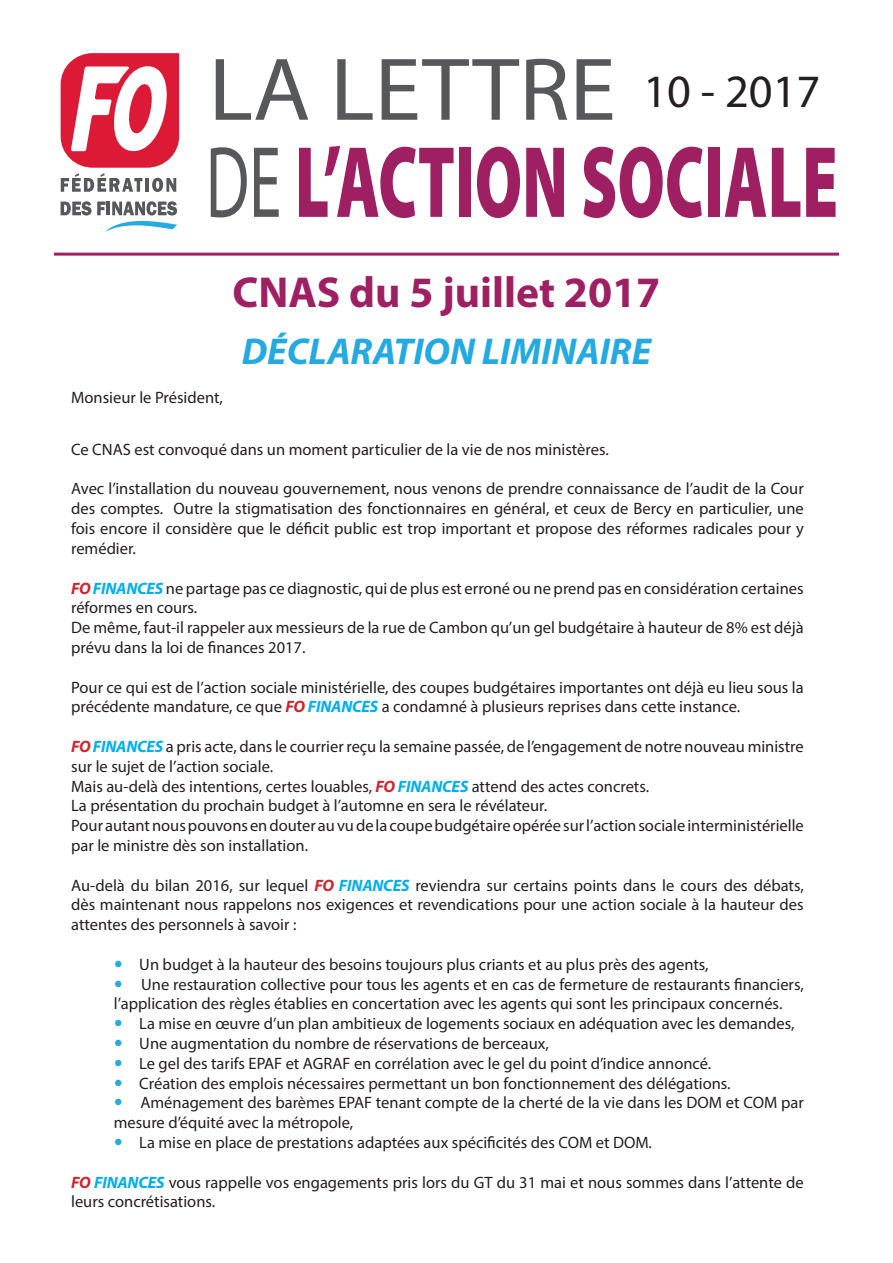
<style>
.page{position:relative;width:893px;height:1263px;background:#fff}
.page>*{position:absolute;margin:0;border:0;box-sizing:border-box;transform-origin:0 0}
.t1{font:46.5px "Myriad Pro";color:#231f20}
.t2{font:700 43.5px "Myriad Pro";color:#9e1f62}
.t3{font:italic 700 37.5px "Myriad Pro";color:#24aae1}
.Sans_interligne{font:16.5px/19.8px "Myriad Pro";color:#231f20}
.s1{font-weight:700;font-style:italic;color:#d1232a}
.s2{font-weight:700;font-style:italic;color:#00aeef}
</style>
<div class="page">
<svg style="left:216px;top:59px;width:92px;height:61px"></svg>
<svg style="left:337px;top:59px;width:36px;height:61px"></svg>
<svg style="left:382px;top:59px;width:137px;height:61px"></svg>
<svg style="left:526px;top:59px;width:41px;height:61px"></svg>
<svg style="left:577px;top:59px;width:35px;height:61px"></svg>
<svg style="left:211px;top:147px;width:36px;height:70px"></svg>
<svg style="left:254px;top:148px;width:25px;height:69px"></svg>
<svg style="left:299px;top:146px;width:155px;height:72px"></svg>
<div style="left:459px;top:148px;width:12px;height:69px;background:#9e1f62"></div>
<svg style="left:477px;top:147px;width:43px;height:71px"></svg>
<svg style="left:526px;top:148px;width:38px;height:69px"></svg>
<svg style="left:583px;top:147px;width:119px;height:71px"></svg>
<div style="left:708px;top:148px;width:12px;height:69px;background:#9e1f62"></div>
<svg style="left:725px;top:148px;width:41px;height:69px"></svg>
<svg style="left:772px;top:148px;width:28px;height:69px"></svg>
<svg style="left:806px;top:148px;width:29px;height:69px"></svg>
<hr style="left:54px;top:253px;width:785px;height:3px;background:#9e1f62">
<svg style="left:61px;top:53px;width:118px;height:139px"></svg>
<svg style="left:61px;top:201px;width:117px;height:32px"></svg>
<p class="t1" style="left:643px;top:63px;width:179px">10 - 2017</p>
<p class="t2" style="left:233px;top:264px;width:429px">CNAS du 5 juillet 2017</p>
<p class="t3" style="left:242px;top:327px;width:411px">DÉCLARATION LIMINAIRE</p>
<p class="Sans_interligne" style="left:71px;top:387px;width:153px">Monsieur le Président,</p>
<p class="Sans_interligne" style="left:71px;top:439px;width:539px">Ce CNAS est convoqué dans un moment particulier de la vie de nos ministères.</p>
<p class="Sans_interligne" style="left:71px;top:479px;width:734px;text-align:justify">Avec l’installation du nouveau gouvernement, nous venons de prendre connaissance de l’audit de la Cour des comptes. Outre la stigmatisation des fonctionnaires en général, et ceux de Bercy en particulier, une fois encore il considère que le déficit public est trop important et propose des réformes radicales pour y remédier.</p>
<p class="Sans_interligne" style="left:71px;top:578px;width:734px"><span class="s1">FO</span> <span class="s2">FINANCES</span> ne partage pas ce diagnostic, qui de plus est erroné ou ne prend pas en considération certaines réformes en cours.</p>
<p class="Sans_interligne" style="left:71px;top:617px;width:734px">De même, faut-il rappeler aux messieurs de la rue de Cambon qu’un gel budgétaire à hauteur de 8% est déjà prévu dans la loi de finances 2017.</p>
<p class="Sans_interligne" style="left:71px;top:677px;width:734px">Pour ce qui est de l’action sociale ministérielle, des coupes budgétaires importantes ont déjà eu lieu sous la précédente mandature, ce que <span class="s1">FO</span> <span class="s2">FINANCES</span> a condamné à plusieurs reprises dans cette instance.</p>
<p class="Sans_interligne" style="left:71px;top:736px;width:734px"><span class="s1">FO</span> <span class="s2">FINANCES</span> a pris acte, dans le courrier reçu la semaine passée, de l’engagement de notre nouveau ministre sur le sujet de l’action sociale.</p>
<p class="Sans_interligne" style="left:71px;top:776px;width:579px">Mais au-delà des intentions, certes louables, <span class="s1">FO</span> <span class="s2">FINANCES</span> attend des actes concrets.</p>
<p class="Sans_interligne" style="left:71px;top:796px;width:478px">La présentation du prochain budget à l’automne en sera le révélateur.</p>
<p class="Sans_interligne" style="left:71px;top:815px;width:734px">Pour autant nous pouvons en douter au vu de la coupe budgétaire opérée sur l’action sociale interministérielle par le ministre dès son installation.</p>
<p class="Sans_interligne" style="left:71px;top:875px;width:734px;text-align:justify">Au-delà du bilan 2016, sur lequel <span class="s1">FO</span> <span class="s2">FINANCES</span> reviendra sur certains points dans le cours des débats, dès maintenant nous rappelons nos exigences et revendications pour une action sociale à la hauteur des attentes des personnels à savoir :</p>
<p class="Sans_interligne" style="left:139px;top:954px;width:571px">Un budget à la hauteur des besoins toujours plus criants et au plus près des agents,</p>
<p class="Sans_interligne" style="left:114px;top:974px;width:692px;text-indent:28px">Une restauration collective pour tous les agents et en cas de fermeture de restaurants financiers, l’application des règles établies en concertation avec les agents qui sont les principaux concernés.</p>
<p class="Sans_interligne" style="left:139px;top:1013px;width:657px">La mise en œuvre d’un plan ambitieux de logements sociaux en adéquation avec les demandes,</p>
<p class="Sans_interligne" style="left:139px;top:1033px;width:411px">Une augmentation du nombre de réservations de berceaux,</p>
<p class="Sans_interligne" style="left:139px;top:1053px;width:573px">Le gel des tarifs EPAF et AGRAF en corrélation avec le gel du point d’indice annoncé.</p>
<p class="Sans_interligne" style="left:139px;top:1073px;width:593px">Création des emplois nécessaires permettant un bon fonctionnement des délégations.</p>
<p class="Sans_interligne" style="left:114px;top:1093px;width:692px;text-indent:27px">Aménagement des barèmes EPAF tenant compte de la cherté de la vie dans les DOM et COM par mesure d’équité avec la métropole,</p>
<p class="Sans_interligne" style="left:139px;top:1132px;width:514px">La mise en place de prestations adaptées aux spécificités des COM et DOM.</p>
<p class="Sans_interligne" style="left:71px;top:1172px;width:734px"><span class="s1">FO</span> <span class="s2">FINANCES</span> vous rappelle vos engagements pris lors du GT du 31 mai et nous sommes dans l’attente de leurs concrétisations.</p>
</div>
